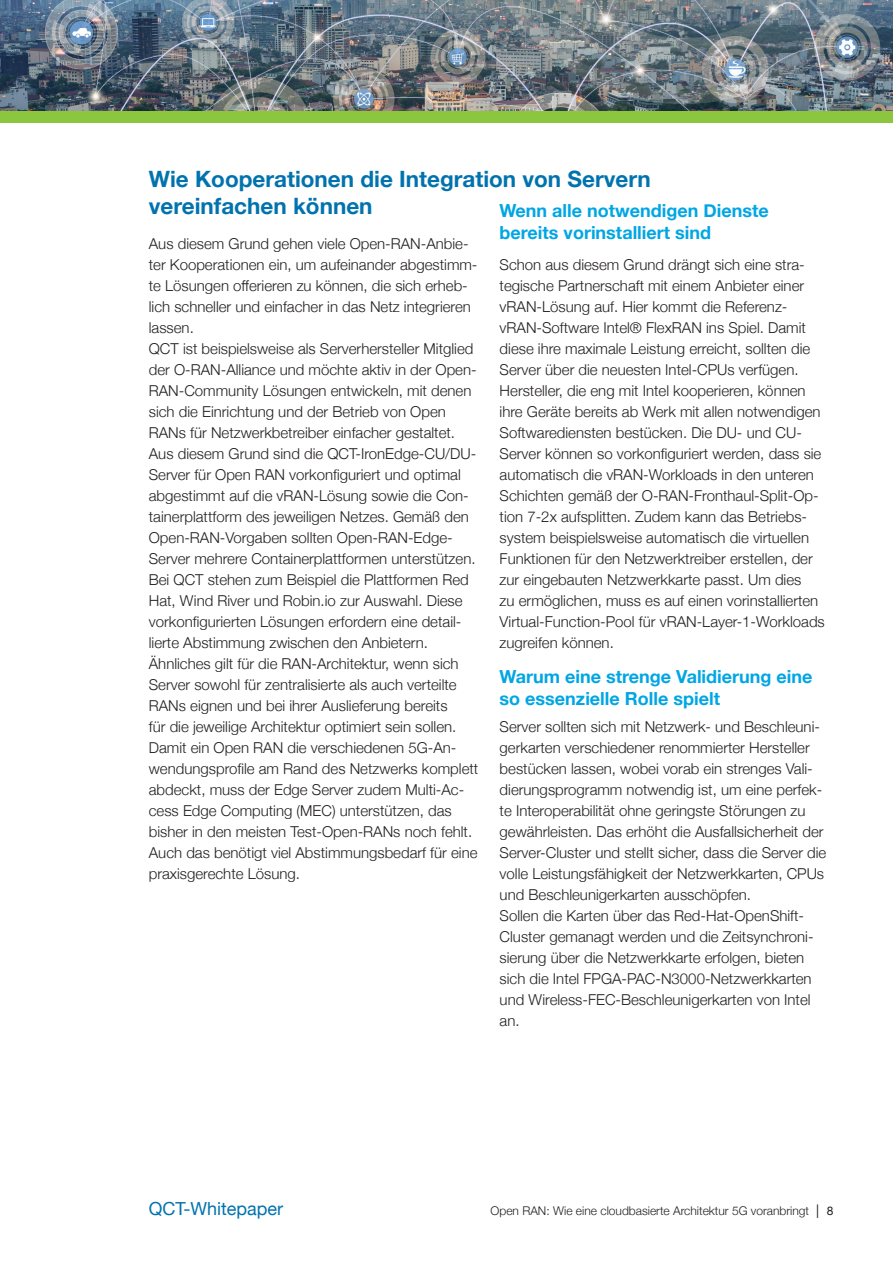
<style>
.page{position:relative;width:893px;height:1263px;background:#fff}
.page>*{position:absolute;margin:0;border:0;box-sizing:border-box;transform-origin:0 0}
.subhead_15{font:700 22.5px "Helvetica Neue";color:#0073ae}
.subhead_2z{font:700 18px/21.6px "Helvetica Neue";color:#00a6e4}
.t1{font:18px "Helvetica Neue";color:#0073ae}
.Fließtext{font:300 15px/21px "Helvetica Neue";color:#231f20}
.t2{font:300 12px "Helvetica Neue";color:#231f20}
.s1{font-weight:400;font-size:13.5px}
.s2{font-weight:400}
</style>
<div class="page">
<img style="left:0;top:0;width:893px;height:111px">
<div style="left:0;top:111px;width:893px;height:12px;background:#8bc63e"></div>
<p class="subhead_15" style="left:149px;top:161px;width:504px">Wie Kooperationen die Integration von Servern</p>
<p class="subhead_15" style="left:149px;top:188px;width:225px">vereinfachen können</p>
<p class="Fließtext" style="left:149px;top:232px;width:330px">Aus diesem Grund gehen viele Open-RAN-Anbie&shy;ter Kooperationen ein, um aufeinander abgestimm&shy;te Lösungen offerieren zu können, die sich erheb&shy;lich schneller und einfacher in das Netz integrieren lassen.</p>
<p class="Fließtext" style="left:149px;top:337px;width:329px">QCT ist beispielsweise als Serverhersteller Mitglied der O-RAN-Alliance und möchte aktiv in der Open-RAN-Community Lösungen entwickeln, mit denen sich die Einrichtung und der Betrieb von Open RANs für Netzwerkbetreiber einfacher gestaltet.<br>Aus diesem Grund sind die QCT-IronEdge-CU/DU-Server für Open RAN vorkonfiguriert und optimal abgestimmt auf die vRAN-Lösung sowie die Con&shy;tainerplattform des jeweiligen Netzes. Gemäß den Open-RAN-Vorgaben sollten Open-RAN-Edge-Server mehrere Containerplattformen unterstützen.<br>Bei QCT stehen zum Beispiel die Plattformen Red Hat, Wind River und Robin.io zur Auswahl. Diese vorkonfigurierten Lösungen erfordern eine detail&shy;lierte Abstimmung zwischen den Anbietern.</p>
<p class="Fließtext" style="left:149px;top:652px;width:331px">Ähnliches gilt für die RAN-Architektur, wenn sich Server sowohl für zentralisierte als auch verteilte RANs eignen und bei ihrer Auslieferung bereits<br>für die jeweilige Architektur optimiert sein sollen.<br>Damit ein Open RAN die verschiedenen 5G-An&shy;wendungsprofile am Rand des Netzwerks komplett abdeckt, muss der Edge Server zudem Multi-Ac&shy;cess Edge Computing (MEC) unterstützen, das bisher in den meisten Test-Open-RANs noch fehlt.<br>Auch das benötigt viel Abstimmungsbedarf für eine praxisgerechte Lösung.</p>
<p class="subhead_2z" style="left:500px;top:200px;width:271px">Wenn alle notwendigen Dienste bereits vorinstalliert sind</p>
<p class="Fließtext" style="left:500px;top:253px;width:327px">Schon aus diesem Grund drängt sich eine stra&shy;tegische Partnerschaft mit einem Anbieter einer vRAN-Lösung auf. Hier kommt die Referenz&shy;vRAN-Software Intel® FlexRAN ins Spiel. Damit diese ihre maximale Leistung erreicht, sollten die Server über die neuesten Intel-CPUs verfügen.<br>Hersteller, die eng mit Intel kooperieren, können ihre Geräte bereits ab Werk mit allen notwendigen Softwarediensten bestücken. Die DU- und CU-Server können so vorkonfiguriert werden, dass sie automatisch die vRAN-Workloads in den unteren Schichten gemäß der O-RAN-Fronthaul-Split-Op&shy;tion 7-2x aufsplitten. Zudem kann das Betriebs&shy;system beispielsweise automatisch die virtuellen Funktionen für den Netzwerktreiber erstellen, der zur eingebauten Netzwerkkarte passt. Um dies<br>zu ermöglichen, muss es auf einen vorinstallierten Virtual-Function-Pool für vRAN-Layer-1-Workloads zugreifen können.</p>
<p class="subhead_2z" style="left:500px;top:666px;width:314px">Warum eine strenge Validierung eine so essenzielle Rolle spielt</p>
<p class="Fließtext" style="left:500px;top:715px;width:328px">Server sollten sich mit Netzwerk- und Beschleuni&shy;gerkarten verschiedener renommierter Hersteller bestücken lassen, wobei vorab ein strenges Vali&shy;dierungsprogramm notwendig ist, um eine perfek&shy;te Interoperabilität ohne geringste Störungen zu gewährleisten. Das erhöht die Ausfallsicherheit der Server-Cluster und stellt sicher, dass die Server die volle Leistungsfähigkeit der Netzwerkkarten, CPUs und Beschleunigerkarten ausschöpfen.</p>
<p class="Fließtext" style="left:500px;top:904px;width:315px">Sollen die Karten über das Red-Hat-OpenShift-Cluster gemanagt werden und die Zeitsynchroni&shy;sierung über die Netzwerkkarte erfolgen, bieten sich die Intel FPGA-PAC-N3000-Netzwerkkarten und Wireless-FEC-Beschleunigerkarten von Intel an.</p>
<p class="t1" style="left:149px;top:1196px;width:136px">QCT-Whitepaper</p>
<p class="t2" style="left:491px;top:1201px;width:344px">Open RAN: Wie eine cloudbasierte Architektur 5G voranbringt <span class="s1">|</span> <span class="s2">8</span></p>
</div>
